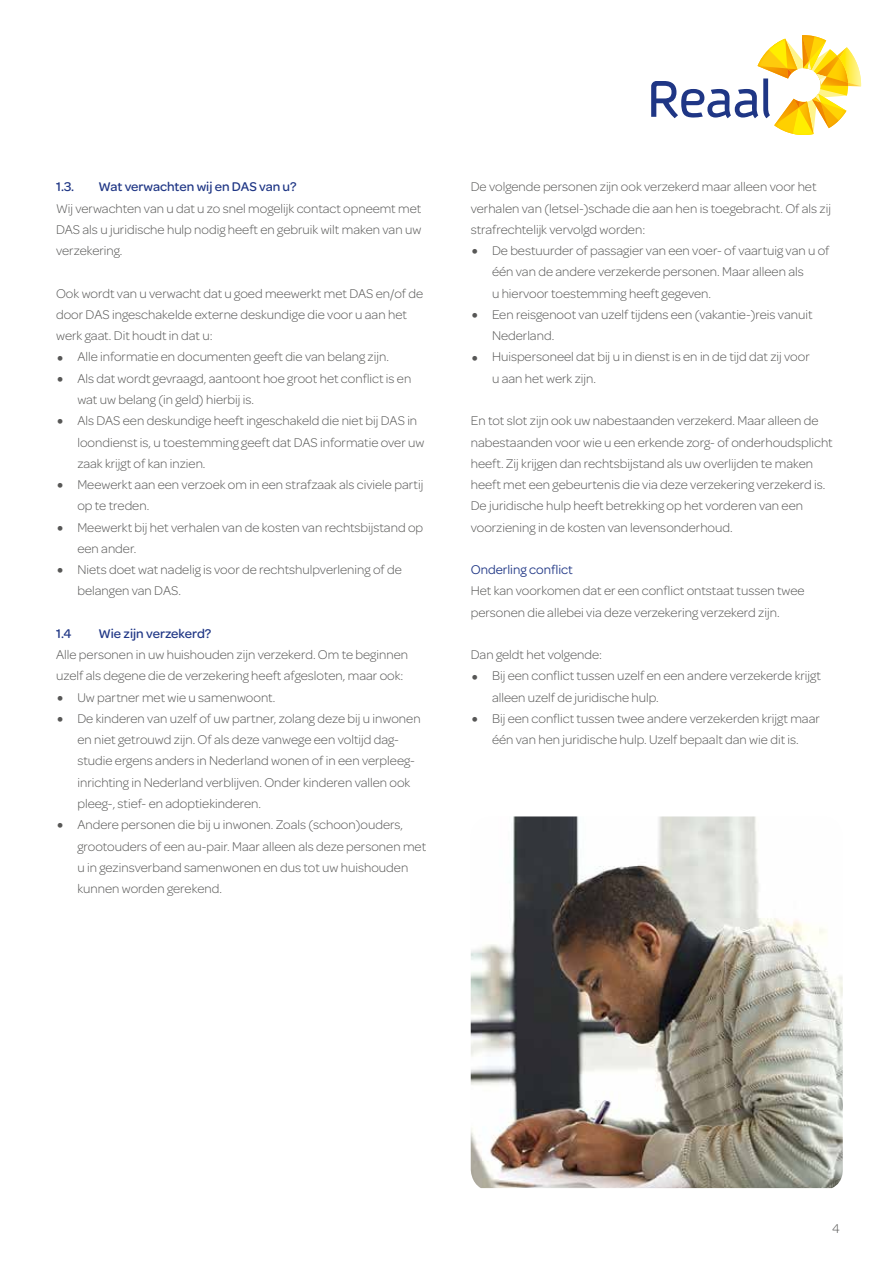
<style>
.page{position:relative;width:893px;height:1263px;background:#fff}
.page>*{position:absolute;margin:0;border:0;box-sizing:border-box;transform-origin:0 0}
.t1{font:300 13.5px/21.3px "Omnes";color:#575756}
.t2{font:500 13.5px "Omnes";color:#1f3685}
.t3{font:13.5px "Omnes";color:#1f3685}
.s1{font-size:27px}
</style>
<div class="page">
<svg style="left:651px;top:35px;width:210px;height:100px"></svg>
<img style="left:471px;top:816px;width:372px;height:372px">
<p class="t2" style="left:56px;top:178px;width:20px">1.3.</p>
<p class="t2" style="left:99px;top:178px;width:199px">Wat verwachten wij en DAS van u?</p>
<p class="t1" style="left:56px;top:197px;width:367px;text-align:justify">Wij verwachten van u dat u zo snel mogelijk contact opneemt met DAS als u juridische hulp nodig heeft en gebruik wilt maken van uw verzekering.</p>
<p class="t1" style="left:56px;top:282px;width:368px">Ook wordt van u verwacht dat u goed meewerkt met DAS en/of de door DAS ingeschakelde externe deskundige die voor u aan het werk gaat. Dit houdt in dat u:</p>
<p class="t1" style="left:56px;top:346px;width:334px"><span class="s1">•</span> Alle informatie en documenten geeft die van belang zijn.</p>
<p class="t1" style="left:77px;top:367px;width:335px;text-indent:-21px"><span class="s1">•</span> Als dat wordt gevraagd, aantoont hoe groot het conflict is en wat uw belang (in geld) hierbij is.</p>
<p class="t1" style="left:77px;top:410px;width:349px;text-indent:-21px"><span class="s1">•</span> Als DAS een deskundige heeft ingeschakeld die niet bij DAS in loondienst is, u toestemming geeft dat DAS informatie over uw zaak krijgt of kan inzien.</p>
<p class="t1" style="left:77px;top:474px;width:347px;text-indent:-21px"><span class="s1">•</span> Meewerkt aan een verzoek om in een strafzaak als civiele partij op te treden.</p>
<p class="t1" style="left:77px;top:516px;width:347px;text-indent:-21px"><span class="s1">•</span> Meewerkt bij het verhalen van de kosten van rechtsbijstand op een ander.</p>
<p class="t1" style="left:77px;top:559px;width:326px;text-indent:-21px"><span class="s1">•</span> Niets doet wat nadelig is voor de rechtshulpverlening of de belangen van DAS.</p>
<p class="t2" style="left:56px;top:624px;width:17px">1.4</p>
<p class="t2" style="left:99px;top:624px;width:114px">Wie zijn verzekerd?</p>
<p class="t1" style="left:56px;top:644px;width:353px">Alle personen in uw huishouden zijn verzekerd. Om te beginnen uzelf als degene die de verzekering heeft afgesloten, maar ook:</p>
<p class="t1" style="left:56px;top:686px;width:221px"><span class="s1">•</span> Uw partner met wie u samenwoont.</p>
<p class="t1" style="left:77px;top:707px;width:345px;text-indent:-21px"><span class="s1">•</span> De kinderen van uzelf of uw partner, zolang deze bij u inwonen en niet getrouwd zijn. Of als deze vanwege een voltijd dag&shy;studie ergens anders in Nederland wonen of in een verpleeg&shy;inrichting in Nederland verblijven. Onder kinderen vallen ook pleeg-, stief- en adoptiekinderen.</p>
<p class="t1" style="left:77px;top:814px;width:350px;text-indent:-21px"><span class="s1">•</span> Andere personen die bij u inwonen. Zoals (schoon)ouders, grootouders of een au-pair. Maar alleen als deze personen met u in gezinsverband samenwonen en dus tot uw huishouden kunnen worden gerekend.</p>
<p class="t1" style="left:471px;top:176px;width:362px">De volgende personen zijn ook verzekerd maar alleen voor het verhalen van (letsel-)schade die aan hen is toegebracht. Of als zij strafrechtelijk vervolgd worden:</p>
<p class="t1" style="left:492px;top:240px;width:339px;text-indent:-21px"><span class="s1">•</span> De bestuurder of passagier van een voer- of vaartuig van u of één van de andere verzekerde personen. Maar alleen als<br>u hiervoor toestemming heeft gegeven.</p>
<p class="t1" style="left:492px;top:303px;width:322px;text-indent:-21px"><span class="s1">•</span> Een reisgenoot van uzelf tijdens een (vakantie-)reis vanuit<br>Nederland.</p>
<p class="t1" style="left:492px;top:346px;width:319px;text-indent:-21px"><span class="s1">•</span> Huispersoneel dat bij u in dienst is en in de tijd dat zij voor u aan het werk zijn.</p>
<p class="t1" style="left:471px;top:410px;width:363px">En tot slot zijn ook uw nabestaanden verzekerd. Maar alleen de nabestaanden voor wie u een erkende zorg- of onderhoudsplicht heeft. Zij krijgen dan rechtsbijstand als uw overlijden te maken heeft met een gebeurtenis die via deze verzekering verzekerd is.<br>De juridische hulp heeft betrekking op het vorderen van een voorziening in de kosten van levensonderhoud.</p>
<p class="t3" style="left:471px;top:560px;width:104px">Onderling conflict</p>
<p class="t1" style="left:471px;top:580px;width:335px">Het kan voorkomen dat er een conflict ontstaat tussen twee personen die allebei via deze verzekering verzekerd zijn.</p>
<p class="t1" style="left:471px;top:644px;width:133px">Dan geldt het volgende:</p>
<p class="t1" style="left:492px;top:665px;width:330px;text-indent:-21px"><span class="s1">•</span> Bij een conflict tussen uzelf en een andere verzekerde krijgt alleen uzelf de juridische hulp.</p>
<p class="t1" style="left:471px;top:707px;width:351px;text-align:center"><span class="s1">•</span> Bij een conflict tussen twee andere verzekerden krijgt maar één van hen juridische hulp. Uzelf bepaalt dan wie dit is.</p>
<p class="t1" style="left:832px;top:1218px;width:9px">4</p>
</div>
